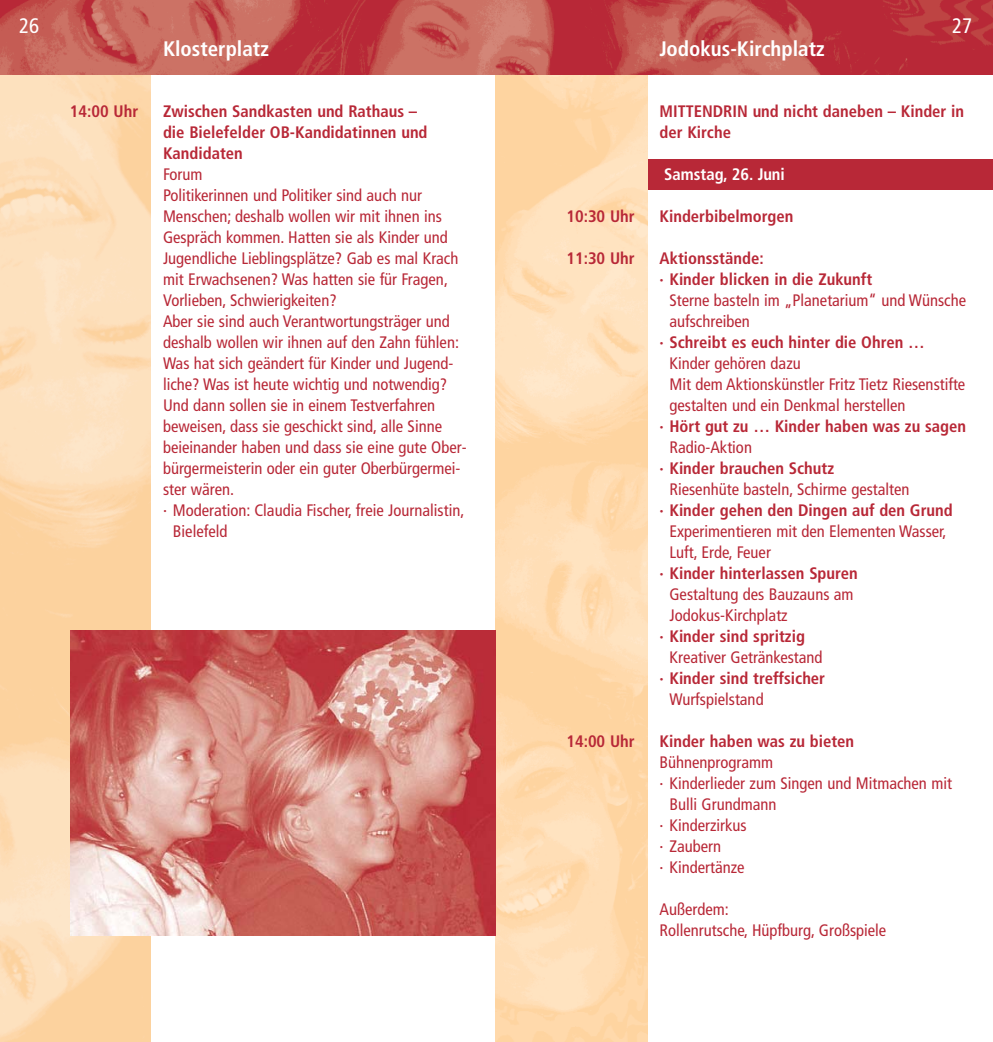
<style>
.page{position:relative;width:993px;height:1042px;background:#fff}
.page>*{position:absolute;margin:0;border:0;box-sizing:border-box;transform-origin:0 0}
.t1{font:700 condensed 21px "Frutiger";color:#fff}
.t2{font:condensed 21px "Frutiger";color:#fff}
.t3{font:condensed 16.62px/21px "Frutiger";color:#b82837}
.t4{font:700 condensed 16.62px/21px "Frutiger";color:#b82837}
.t5{font:700 condensed 16.62px "Frutiger";color:#fff}
</style>
<div class="page">
<div style="left:647px;top:159px;width:345px;height:30px;background:#b82837"></div>
<img style="left:495px;top:75px;width:152px;height:967px">
<img style="left:0;top:75px;width:150px;height:967px">
<img style="left:0;top:0;width:992px;height:75px">
<img style="left:71px;top:630px;width:424px;height:306px">
<p class="t2" style="left:19px;top:18px;width:22px">26</p>
<p class="t1" style="left:163px;top:40px;width:107px">Klosterplatz</p>
<p class="t4" style="left:70px;top:102px;width:70px">14:00 Uhr</p>
<p class="t4" style="left:163px;top:102px;width:266px">Zwischen Sandkasten und Rathaus – die Bielefelder OB-Kandidatinnen und<br>Kandidaten</p>
<p class="t3" style="left:163px;top:165px;width:41px">Forum</p>
<p class="t3" style="left:163px;top:186px;width:260px">Politikerinnen und Politiker sind auch nur</p>
<p class="t3" style="left:163px;top:207px;width:280px">Menschen; deshalb wollen wir mit ihnen ins</p>
<p class="t3" style="left:163px;top:228px;width:286px">Gespräch kommen. Hatten sie als Kinder und</p>
<p class="t3" style="left:163px;top:249px;width:297px">Jugendliche Lieblingsplätze? Gab es mal Krach</p>
<p class="t3" style="left:163px;top:270px;width:286px">mit Erwachsenen? Was hatten sie für Fragen,</p>
<p class="t3" style="left:163px;top:291px;width:175px">Vorlieben, Schwierigkeiten?</p>
<p class="t3" style="left:163px;top:312px;width:288px">Aber sie sind auch Verantwortungsträger und</p>
<p class="t3" style="left:163px;top:333px;width:297px">deshalb wollen wir ihnen auf den Zahn fühlen:</p>
<p class="t3" style="left:163px;top:354px;width:292px">Was hat sich geändert für Kinder und Jugend-</p>
<p class="t3" style="left:163px;top:375px;width:285px">liche? Was ist heute wichtig und notwendig?</p>
<p class="t3" style="left:163px;top:396px;width:273px">Und dann sollen sie in einem Testverfahren</p>
<p class="t3" style="left:163px;top:417px;width:280px">beweisen, dass sie geschickt sind, alle Sinne</p>
<p class="t3" style="left:163px;top:438px;width:305px">beieinander haben und dass sie eine gute Ober-</p>
<p class="t3" style="left:163px;top:459px;width:299px">bürgermeisterin oder ein guter Oberbürgermei-</p>
<p class="t3" style="left:163px;top:480px;width:73px">ster wären.</p>
<p class="t3" style="left:163px;top:501px;width:303px">· Moderation: Claudia Fischer, freie Journalistin,</p>
<p class="t3" style="left:173px;top:522px;width:56px">Bielefeld</p>
<p class="t4" style="left:566px;top:207px;width:70px">10:30 Uhr</p>
<p class="t4" style="left:566px;top:249px;width:70px">11:30 Uhr</p>
<p class="t4" style="left:566px;top:732px;width:70px">14:00 Uhr</p>
<p class="t1" style="left:659px;top:40px;width:167px">Jodokus-Kirchplatz</p>
<p class="t2" style="left:951px;top:18px;width:22px">27</p>
<p class="t4" style="left:659px;top:102px;width:306px">MITTENDRIN und nicht daneben – Kinder in der Kirche</p>
<p class="t5" style="left:664px;top:167px;width:122px">Samstag, 26. Juni</p>
<p class="t4" style="left:659px;top:207px;width:135px">Kinderbibelmorgen</p>
<p class="t4" style="left:659px;top:249px;width:214px">Aktionsstände:<br>· Kinder blicken in die Zukunft</p>
<p class="t3" style="left:669px;top:291px;width:298px">Sterne basteln im „Planetarium“ und Wünsche aufschreiben</p>
<p class="t4" style="left:659px;top:333px;width:267px">· Schreibt es euch hinter die Ohren …</p>
<p class="t3" style="left:669px;top:354px;width:297px">Kinder gehören dazu<br>Mit dem Aktionskünstler Fritz Tietz Riesenstifte gestalten und ein Denkmal herstellen</p>
<p class="t4" style="left:659px;top:417px;width:308px">· Hört gut zu … Kinder haben was zu sagen</p>
<p class="t3" style="left:669px;top:438px;width:84px">Radio-Aktion</p>
<p class="t4" style="left:659px;top:459px;width:176px">· Kinder brauchen Schutz</p>
<p class="t3" style="left:669px;top:480px;width:241px">Riesenhüte basteln, Schirme gestalten</p>
<p class="t4" style="left:659px;top:501px;width:295px">· Kinder gehen den Dingen auf den Grund</p>
<p class="t3" style="left:669px;top:522px;width:278px">Experimentieren mit den Elementen Wasser,<br>Luft, Erde, Feuer</p>
<p class="t4" style="left:659px;top:564px;width:200px">· Kinder hinterlassen Spuren</p>
<p class="t3" style="left:669px;top:585px;width:185px">Gestaltung des Bauzauns am<br>Jodokus-Kirchplatz</p>
<p class="t4" style="left:659px;top:627px;width:147px">· Kinder sind spritzig</p>
<p class="t3" style="left:669px;top:648px;width:155px">Kreativer Getränkestand</p>
<p class="t4" style="left:659px;top:669px;width:167px">· Kinder sind treffsicher</p>
<p class="t3" style="left:669px;top:690px;width:96px">Wurfspielstand</p>
<p class="t4" style="left:659px;top:732px;width:196px">Kinder haben was zu bieten</p>
<p class="t3" style="left:659px;top:753px;width:115px">Bühnenprogramm</p>
<p class="t3" style="left:659px;top:774px;width:294px">· Kinderlieder zum Singen und Mitmachen mit</p>
<p class="t3" style="left:669px;top:795px;width:108px">Bulli Grundmann</p>
<p class="t3" style="left:659px;top:816px;width:89px">· Kinderzirkus</p>
<p class="t3" style="left:659px;top:837px;width:63px">· Zaubern</p>
<p class="t3" style="left:659px;top:858px;width:87px">· Kindertänze</p>
<p class="t3" style="left:659px;top:900px;width:228px">Außerdem:<br>Rollenrutsche, Hüpfburg, Großspiele</p>
</div>
